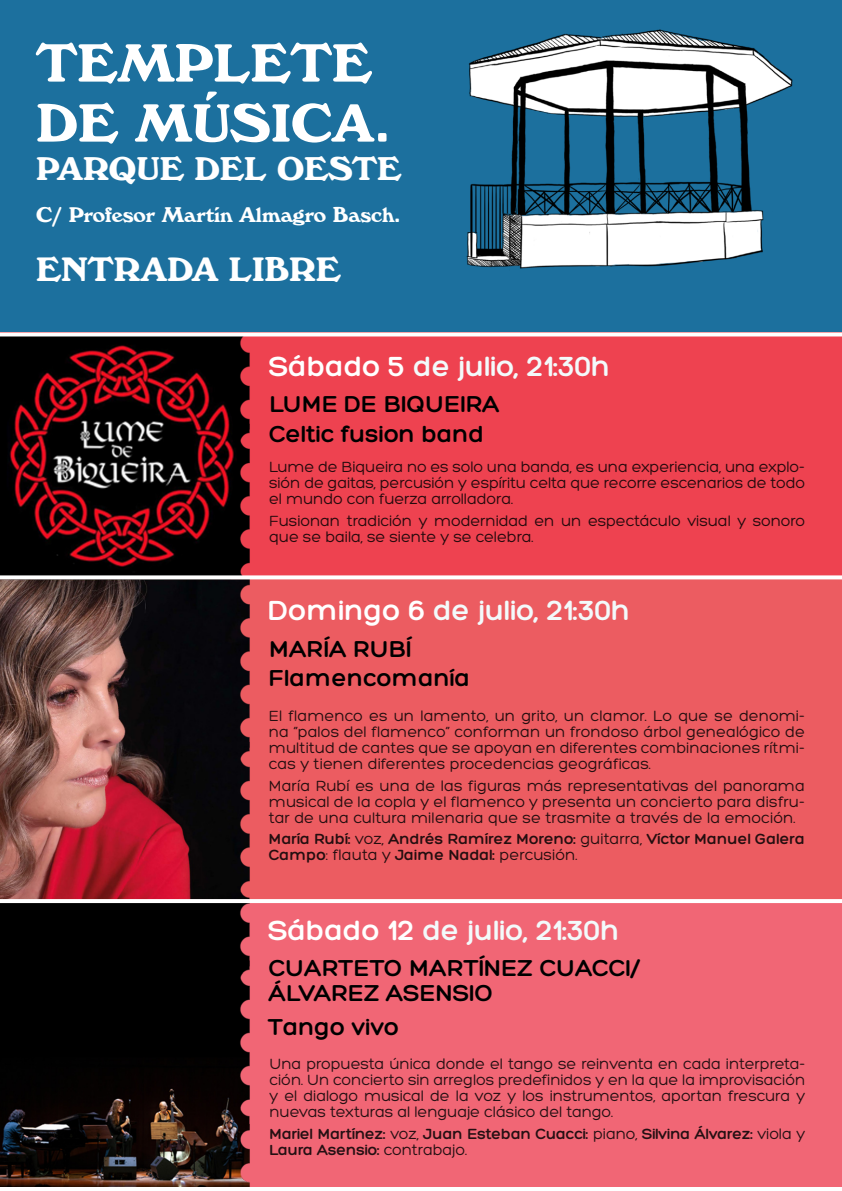
<style>
.page{position:relative;width:842px;height:1191px;background:#fff}
.page>*{position:absolute;margin:0;border:0;box-sizing:border-box;transform-origin:0 0}
.t1{font:700 56px/60px "Windsor D";color:#fff}
.t2{font:700 35px "Windsor D";color:#fff}
.t3{font:700 34px "Windsor D";color:#fff}
.t4{font:700 30px "Hero";color:#f3fafb}
.t5{font:700 25px "Hero";color:#000}
.t6{font:700 22px "Windsor D";color:#fff}
.t7{font:16px/16px "Hero";letter-spacing:-.01em;color:#000001;text-align:justify}
.t8{font:700 16px/16px "Hero";letter-spacing:-.01em;color:#000001}
.s1{color:#fff}
.s2{font-weight:400}
</style>
<div class="page">
<div style="left:0;top:0;width:842px;height:634px;background:#1c709e"></div>
<div style="left:0;top:332px;width:842px;height:247px;background:#ee4250"></div>
<div style="left:0;top:579px;width:842px;height:322px;background:#ec5c61"></div>
<div style="left:0;top:903px;width:842px;height:286px;background:#f16675"></div>
<img style="left:0;top:336px;width:263px;height:239px">
<img style="left:0;top:579px;width:263px;height:320px">
<img style="left:0;top:903px;width:263px;height:284px">
<svg style="left:0;top:332px;width:842px;height:4px;background:#fce8e9"></svg>
<svg style="left:0;top:575px;width:842px;height:4px;background:#f5e9ea"></svg>
<hr style="left:0;top:1187px;width:842px;height:4px;background:#fff">
<img style="left:466px;top:29px;width:327px;height:240px">
<hr style="left:0;top:899px;width:842px;height:4px;background:#fff">
<p class="t1" style="left:36px;top:33px;width:355px">TEMPLETE<br>DE MÚSICA.</p>
<p class="t3" style="left:36px;top:149px;width:367px">PARQUE DEL OESTE</p>
<p class="t6" style="left:36px;top:202px;width:366px">C/ Profesor Martín Almagro Basch.</p>
<p class="t2" style="left:36px;top:249px;width:307px">ENTRADA LIBRE</p>
<p class="t4" style="left:269px;top:350px;width:343px"><span class="s1">Sábado 5</span> de julio, 21:30h</p>
<p class="t5" style="left:270px;top:391px;width:232px">LUME DE BIQUEIRA</p>
<p class="t5" style="left:269px;top:420px;width:217px">Celtic fusion band</p>
<p class="t7" style="left:269px;top:459px;width:537px">Lume de Biqueira no es solo una banda, es una experiencia, una explo&shy;sión de gaitas, percusión y espíritu celta que recorre escenarios de todo el mundo con fuerza arrolladora.</p>
<p class="t7" style="left:269px;top:513px;width:537px">Fusionan tradición y modernidad en un espectáculo visual y sonoro que se baila, se siente y se celebra.</p>
<p class="t4" style="left:269px;top:595px;width:363px"><span class="s1">Domingo 6</span> de julio, 21:30h</p>
<p class="t5" style="left:269px;top:635px;width:144px">MARÍA RUBÍ</p>
<p class="t5" style="left:269px;top:665px;width:203px">Flamencomanía</p>
<p class="t7" style="left:269px;top:708px;width:537px">El flamenco es un lamento, un grito, un clamor. Lo que se denomi&shy;na ”palos del flamenco” conforman un frondoso árbol genealógico de multitud de cantes que se apoyan en diferentes combinaciones rítmi&shy;cas y tienen diferentes procedencias geográficas.</p>
<p class="t7" style="left:269px;top:777px;width:537px">María Rubí es una de las figuras más representativas del panorama musical de la copla y el flamenco y presenta un concierto para disfru&shy;tar de una cultura milenaria que se trasmite a través de la emoción.</p>
<p class="t8" style="left:269px;top:831px;width:537px">María Rubí: <span class="s2">voz,</span> Andrés Ramírez Moreno: <span class="s2">guitarra,</span> Víctor Manuel Galera<br>Campo<span class="s2">: flauta y</span> Jaime Nadal: <span class="s2">percusión.</span></p>
<p class="t4" style="left:268px;top:914px;width:353px"><span class="s1">Sábado 12</span> de julio, 21:30h</p>
<p class="t5" style="left:269px;top:954px;width:373px">CUARTETO MARTÍNEZ CUACCI/</p>
<p class="t5" style="left:269px;top:979px;width:226px">ÁLVAREZ ASENSIO</p>
<p class="t5" style="left:268px;top:1013px;width:132px">Tango vivo</p>
<p class="t7" style="left:269px;top:1056px;width:537px">Una propuesta única donde el tango se reinventa en cada interpreta&shy;ción. Un concierto sin arreglos predefinidos y en la que la improvisación y el dialogo musical de la voz y los instrumentos, aportan frescura y nuevas texturas al lenguaje clásico del tango.</p>
<p class="t8" style="left:269px;top:1126px;width:537px">Mariel Martínez: <span class="s2">voz,</span> Juan Esteban Cuacci: <span class="s2">piano,</span> Silvina Álvarez: <span class="s2">viola y<br></span>Laura Asensio: <span class="s2">contrabajo.</span></p>
</div>
